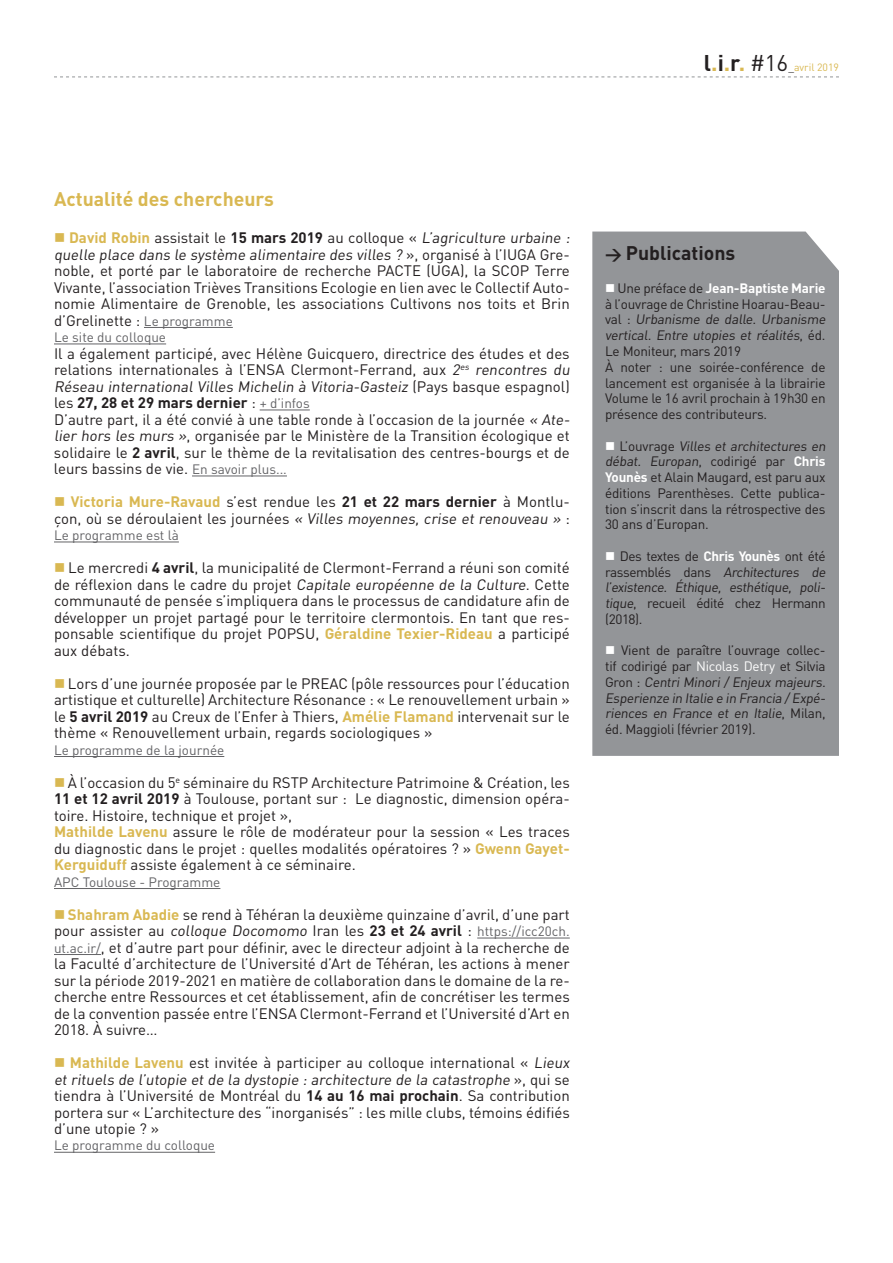
<style>
.page{position:relative;width:893px;height:1263px;background:#fff}
.page>*{position:absolute;margin:0;border:0;box-sizing:border-box;transform-origin:0 0}
.t1{font:700 19.5px "DIN Pro";color:#d9b852}
.t2{font:700 19.5px "DIN Pro";color:#231f20}
.t3{font:15px/16.5px "DIN Pro";color:#231f20}
.t4{font:13.5px/15.8px "DIN Pro";letter-spacing:-.015em;color:#231f20}
.t5{font:13.5px "DIN Pro";color:#636366}
.t6{font:10.5px "DIN Pro";color:#d9b852}
.s1{font-weight:700;font-size:22.5px;color:#231f20}
.s2{font-weight:700;font-size:22.5px}
.s3{font-size:22.5px;color:#231f20}
.s4{color:#231f20}
.s5{color:#d9b852}
.s6{font-weight:700;color:#d9b852}
.s7{font-weight:700}
.s8{font-size:13.5px;color:#636366}
.s9{font-size:16.5px}
.s10{color:#fff}
.s11{font-weight:700;color:#fff}
</style>
<div class="page">
<svg style="left:54px;top:77px;width:785px;height:1px"></svg>
<div style="left:592px;top:232px;width:247px;height:524px;background:#939598"></div>
<hr style="left:144px;top:327px;width:89px;height:1px;background:#636366">
<hr style="left:54px;top:344px;width:112px;height:1px;background:#636366">
<hr style="left:260px;top:410px;width:50px;height:1px;background:#636366">
<hr style="left:192px;top:476px;width:95px;height:1px;background:#636366">
<hr style="left:54px;top:542px;width:125px;height:1px;background:#636366">
<hr style="left:54px;top:756px;width:170px;height:1px;background:#636366">
<hr style="left:54px;top:888px;width:166px;height:1px;background:#636366">
<hr style="left:477px;top:938px;width:93px;height:1px;background:#636366">
<hr style="left:54px;top:954px;width:47px;height:1px;background:#636366">
<hr style="left:54px;top:1152px;width:161px;height:1px;background:#636366">
<p class="t6" style="left:704px;top:60px;width:137px"><span class="s1">l</span><span class="s2">.</span><span class="s1">i</span><span class="s2">.</span><span class="s1">r</span><span class="s2">.</span> <span class="s3">#16</span><span class="s4">_</span>avril 2019</p>
<h1 class="t1" style="left:54px;top:186px;width:222px">Actualité des chercheurs</h1>
<p class="t3" style="left:54px;top:229px;width:520px"><span class="s5">■</span> <span class="s6">David Robin</span> assistait le <span class="s7">15 mars 2019</span> au colloque « L’agriculture urbaine : quelle place dans le système alimentaire des villes ? » , o rg a n i s é à l’ I U GA G re - noble, et porté par le laboratoire de recherche PACTE (UGA), la SCOP Terre Vivante, l’association Trièves Transitions Ecologie en lien avec le Collectif Auto&shy;nomie Alimentaire de Grenoble, les associations Cultivons nos toits et Brin d’Grelinette : <span class="s8">Le programme</span></p>
<p class="t5" style="left:54px;top:328px;width:114px">Le site du colloque</p>
<p class="t3" style="left:54px;top:344px;width:520px">Il a également participé, avec Hélène Guicquero, directrice des études et des relations internationales à l’ENSA Clermont-Ferrand, aux 2<sup>es</sup> rencontres du Réseau international Villes Michelin à Vitoria-Gasteiz ( Pays b a s q u e e s p a g n o l) les <span class="s7">27, 28 et 29 mars dernier</span> : <span class="s8">+ d’infos<br></span>D’autre part, il a été convié à une table ronde à l’occasion de la journée « Ate&shy;lier hors les murs », organisée par le Ministère de la Transition écologique et solidaire le <span class="s7">2 avril</span>, sur le thème de la revitalisation des centres-bourgs et de leurs bassins de vie. <span class="s8">En savoir plus...</span></p>
<p class="t3" style="left:54px;top:493px;width:517px"><span class="s5">■</span> <span class="s6">Victoria Mure-Ravaud</span> s’est rendue les <span class="s7">21 et 22 mars dernier</span> à Montlu&shy;ço n , o ù s e d é ro u la i e n t les j o u rn é es « Villes moyennes, crise et renouveau » :</p>
<p class="t5" style="left:54px;top:526px;width:126px">Le programme est là</p>
<p class="t3" style="left:54px;top:559px;width:517px;text-align:justify"><span class="s5">■</span> Le mercredi <span class="s7">4 avril</span>, la municipalité de Clermont-Ferrand a réuni son comité de réflexion dans le cadre du projet Capitale européenne de la Culture. Cette communauté de pensée s’impliquera dans le processus de candidature afin de développer un projet partagé pour le territoire clermontois. En tant que res&shy;ponsable scientifique du projet POPSU, <span class="s6">Géraldine Texier-Rideau</span> a participé aux débats.</p>
<p class="t3" style="left:54px;top:674px;width:517px;text-align:justify"><span class="s5">■</span> Lors d’une journée proposée par le PREAC (pôle ressources pour l’éducation artistique et culturelle) Architecture Résonance : « Le renouvellement urbain » le <span class="s7">5 avril 2019</span> au Creux de l’Enfer à Thiers, <span class="s6">Amélie Flamand</span> intervenait sur le thème « Renouvellement urbain, regards sociologiques »</p>
<p class="t5" style="left:54px;top:741px;width:172px">Le programme de la journée</p>
<p class="t3" style="left:54px;top:773px;width:517px"><span class="s5">■</span> À l’occasion du 5<sup>e</sup> séminaire du RSTP Architecture Patrimoine &amp; Création, les <span class="s7">11 et 12 avril 2019</span> à Toulouse, portant sur : Le diagnostic, dimension opéra&shy;toire. Histoire, technique et projet »,<br><span class="s6">Mathilde Lavenu</span> assure le rôle de modérateur pour la session « Les traces du diagnostic dans le projet : quelles modalités opératoires ? » <span class="s6">Gwenn Gayet-Kerguiduff</span> assiste également à ce séminaire.</p>
<p class="t5" style="left:54px;top:873px;width:168px">APC Toulouse - Programme</p>
<p class="t3" style="left:54px;top:905px;width:517px;text-align:justify"><span class="s5">■</span> <span class="s6">Shahram Abadie</span> se rend à Téhéran la deuxième quinzaine d’avril, d’une part pour assister au colloque Docomomo Iran les <span class="s7">23 et 24 avril</span> : <span class="s8">https://icc20ch. ut.ac.ir/</span>, et d’autre part pour définir, avec le directeur adjoint à la recherche de la Faculté d’architecture de l’Université d’Art de Téhéran, les actions à mener sur la période 2019-2021 en matière de collaboration dans le domaine de la re&shy;cherche entre Ressources et cet établissement, afin de concrétiser les termes de la convention passée entre l’ENSA Clermont-Ferrand et l’Université d’Art en 2018. À suivre…</p>
<p class="t3" style="left:54px;top:1054px;width:520px"><span class="s5">■</span> <span class="s6">Mathilde Lavenu</span> est invitée à participer au colloque international « Lieux et rituels de l’utopie et de la dystopie : architecture de la catastrophe » , q u i s e tiendra à l’Université de Montréal du <span class="s7">14 au 16 mai prochain</span>. Sa contribution portera sur « L’architecture des “inorganisés” : les mille clubs, témoins édifiés d’une utopie ? »</p>
<p class="t5" style="left:54px;top:1136px;width:163px">Le programme du colloque</p>
<h1 class="t2" style="left:605px;top:240px;width:132px"><span class="s9">→</span> Publications</h1>
<p class="t4" style="left:605px;top:280px;width:224px"><span class="s10">■</span> Une préface de <span class="s11">Jean-Baptiste Marie </span>à l’ouvrage de Christine Hoarau-Beau&shy;va l : Urbanisme de dalle. Urbanisme vertical. Entre utopies et réalités, é d .<br>Le Moniteur, mars 2019<br>À noter : une soirée-conférence de lancement est organisée à la librairie Volume le 16 avril prochain à 19h30 en présence des contributeurs.</p>
<p class="t4" style="left:605px;top:437px;width:224px"><span class="s10">■</span> L’ o u v ra g e Villes et architectures en débat. Europan, codirigé par <span class="s11">Chris Younès</span> et Alain Maugard, est paru aux éditions Parenthèses. Cette publica&shy;tion s’inscrit dans la rétrospective des 30 ans d’Europan.</p>
<p class="t4" style="left:605px;top:547px;width:224px"><span class="s10">■</span> Des textes de <span class="s11">Chris Younès</span> ont été ra ss e m b lé s d a n s Architectures de l’existence. Éthique, esthétique, poli&shy;tique, recueil édité chez Hermann (2018).</p>
<p class="t4" style="left:605px;top:642px;width:224px"><span class="s10">■</span> Vient de paraître l’ouvrage collec&shy;tif codirigé par <span class="s10">Nicolas Detry</span> et Silvia G ro n : Centri Minori / Enjeux majeurs.<br>Esperienze in Italie e in Francia /Expé&shy;riences en France et en Italie, M i la n , éd. Maggioli (février 2019).</p>
</div>
